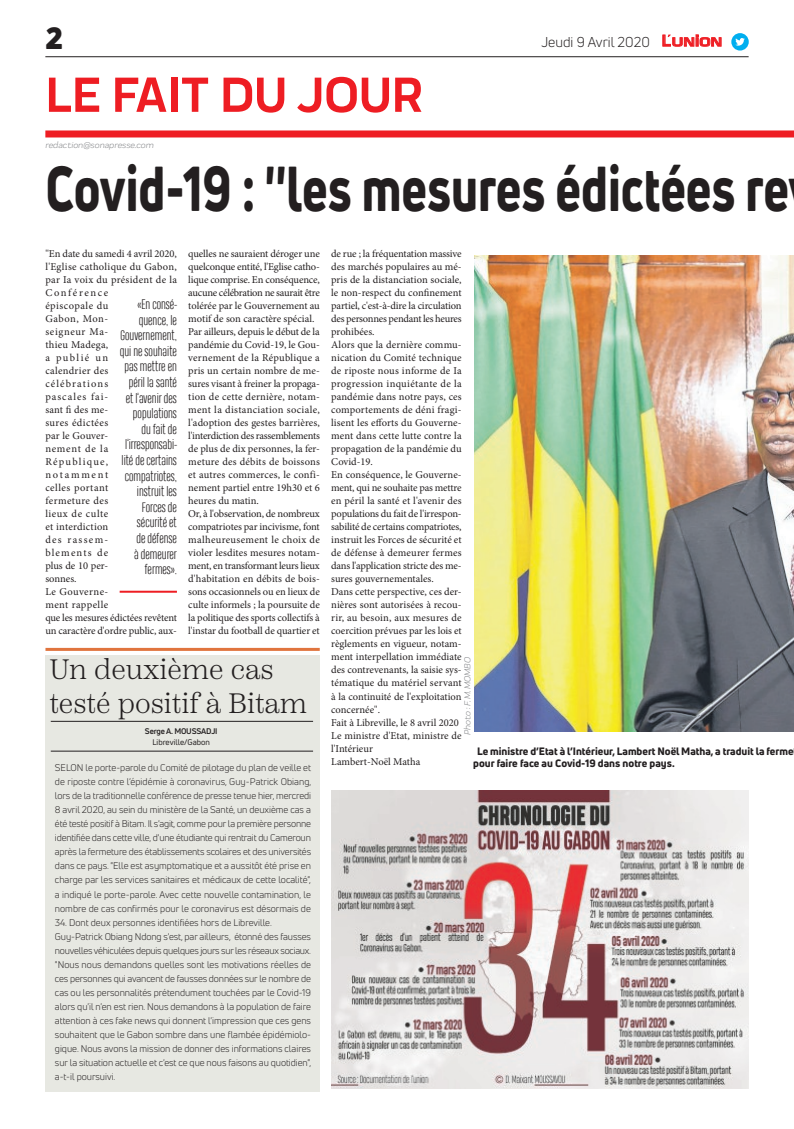
<style>
.page{position:relative;width:794px;height:1129px;background:#fff}
.page>*{position:absolute;margin:0;border:0;box-sizing:border-box;transform-origin:0 0}
.t1{font:800 62px "Uni Neue";color:#231f20;scale:.78 1}
.t2{font:700 51px "Praktika";color:#ee1d23}
.t3{font:900 30px "Uni Neue";color:#231f20}
.t4{font:300 28px/33.6px "Scotch Text";color:#231f20}
.t5{font:14px "Uni Neue";color:#231f20}
.t6{font:300 13px/15.6px "Heading Compressed Pro";color:#231f20;text-align:right}
.t7{font:10.5px/13px "Minion Pro";color:#231f20}
.t8{font:10.5px/13px "Minion Pro";letter-spacing:.03em;color:#231f20}
.t9{font:800 10.5px/12.6px "Uni Neue";color:#231f20}
.t10{font:9.5px/14px "Uni Neue";color:#231f20;text-align:justify}
.t11{font:italic 9px "Praktika";color:#818386}
.t12{font:700 8px "Uni Neue";letter-spacing:-.02em;color:#231f20}
.t13{font:8px "Uni Neue";color:#231f20}
.s1{font-family:"Eurostile";font-weight:600;font-size:14.9px;color:#ee1d23}
.s2{font-family:"Eurostile";font-weight:600;font-size:11.4px;color:#ee1d23}
</style>
<div class="page">
<hr style="left:45px;top:56px;width:703px;height:1px;background:#231f20">
<div style="left:45px;top:130px;width:749px;height:7px;background:#ee1d23"></div>
<img style="left:474px;top:255px;width:320px;height:476px">
<svg style="left:662px;top:34px;width:60px;height:13px"></svg>
<div style="left:731px;top:33px;width:17px;height:18px;background:#00aeef;border-radius:50%"></div>
<svg style="left:735px;top:38px;width:10px;height:8px"></svg>
<img style="left:331px;top:790px;width:417px;height:298px">
<hr style="left:120px;top:590px;width:57px;height:2px;background:#ee1d23">
<div style="left:45px;top:655px;width:275px;height:436px;background:#e7e8e2"></div>
<hr style="left:45px;top:647px;width:275px;height:3px;background:#e0743e">
<hr style="left:51px;top:750px;width:262px;height:1px;background:#231f20">
<hr style="left:51px;top:721px;width:262px;height:1px;background:#231f20">
<h3 class="t3" style="left:45px;top:17px;width:19px">2</h3>
<h2 class="t2" style="left:45px;top:54px;width:378px">LE FAIT DU JOUR</h2>
<p class="t11" style="left:45px;top:139px;width:110px">redaction@sonapresse.com</p>
<h3 class="t5" style="left:541px;top:33px;width:182px">Jeudi 9 Avril 2020 <span class="s1">L</span><span class="s2">UNION</span></h3>
<h1 class="t1" style="left:45px;top:147px;width:955px">Covid-19 : ''les mesures édictées re</h1>
<p class="t8" style="left:45px;top:247px;width:133px">''En date du samedi 4 avril 2020, l'Eglise catholique du Gabon, par Ia voix du président de la<br>Conférence<br>épiscopale du<br>Gabon, Mon-<br>seigneur Ma-<br>thieu Madega,<br>a publié un<br>calendrier des<br>célébrations<br>pascales fai-<br>sant fi des me-<br>sures édictées<br>par le Gouver-<br>nement de la<br>République,<br>notamment<br>celles portant<br>fermeture des<br>lieux de culte<br>et interdiction<br>des rassem-<br>blements de<br>plus de 10 per-<br>sonnes.<br>Le Gouverne-<br>ment rappelle<br>que les mesures édictées revêtent un caractère d'ordre public, aux-</p>
<p class="t7" style="left:188px;top:247px;width:133px">quelles ne sauraient déroger une quelconque entité, l'Eglise catho&shy;lique comprise. En conséquence, aucune célébration ne saurait être tolérée par le Gouvernement au motif de son caractère spécial.<br>Par ailleurs, depuis le début de la pandémie du Covid-19, le Gou&shy;vernement de la République a pris un certain nombre de me&shy;sures visant à freiner la propaga&shy;tion de cette dernière, notam&shy;ment la distanciation sociale, l'adoption des gestes barrières, l'interdiction des rassemblements de plus de dix personnes, la fer&shy;meture des débits de boissons et autres commerces, le confi&shy;nement partiel entre 19h30 et 6 heures du matin.<br>Or, à l'observation, de nombreux compatriotes par incivisme, font malheureusement le choix de violer lesdites mesures notam&shy;ment, en transformant leurs lieux d'habitation en débits de bois&shy;sons occasionnels ou en lieux de culte informels ; la poursuite de la politique des sports collectifs à l'instar du football de quartier et</p>
<p class="t7" style="left:331px;top:247px;width:132px">de rue ; la fréquentation massive des marchés populaires au mé&shy;pris de la distanciation sociale, le non-respect du confinement partiel, c'est-à-dire la circulation des personnes pendant les heures prohibées.<br>Alors que la dernière commu&shy;nication du Comité technique de riposte nous informe de Ia progression inquiétante de la pandémie dans notre pays, ces comportements de déni fragi&shy;lisent les efforts du Gouverne&shy;ment dans cette lutte contre la propagation de la pandémie du<br>Covid-19.<br>En conséquence, le Gouverne&shy;ment, qui ne souhaite pas mettre en péril la santé et l'avenir des populations du fait de l'irrespon&shy;sabilité de certains compatriotes, instruit les Forces de sécurité et de défense à demeurer fermes dans l'application stricte des me&shy;sures gouvernementales.<br>Dans cette perspective, ces der&shy;nières sont autorisées à recou&shy;rir, au besoin, aux mesures de coercition prévues par les lois et règlements en vigueur, notam&shy;ment interpellation immédiate des contrevenants, la saisie sys&shy;tématique du matériel servant à la continuité de l'exploitation concernée''.<br>Fait à Libreville, le 8 avril 2020<br>Le ministre d'Etat, ministre de l'Intérieur<br>Lambert-Noël Matha</p>
<p class="t6" style="left:120px;top:298px;width:59px">«En consé&shy;quence, le<br>Gouvernement, qui ne souhaite pas mettre en péril la santé et l’avenir des populations<br>du fait de l’irresponsabi&shy;lité de certains compatriotes, instruit les<br>Forces de sécurité et<br>de défense<br>à demeurer fermes».</p>
<p class="t11" style="left:461px;top:734px;width:79px;rotate:-90deg">Photo : F. M. MOMBO</p>
<h3 class="t4" style="left:49px;top:652px;width:259px">Un deuxième cas testé positif à Bitam</h3>
<p class="t12" style="left:145px;top:726px;width:74px">Serge A. MOUSSADJI</p>
<p class="t13" style="left:152px;top:736px;width:59px">Libreville/Gabon</p>
<p class="t9" style="left:473px;top:744px;width:322px;text-indent:4px">Le ministre d’Etat à l’Intérieur, Lambert Noël Matha, a traduit la ferme pour faire face au Covid-19 dans notre pays.</p>
<p class="t10" style="left:55px;top:760px;width:258px">SELON le porte-parole du Comité de pilotage du plan de veille et de riposte contre l’épidémie à coronavirus, Guy-Patrick Obiang, lors de la traditionnelle conférence de presse tenue hier, mercredi 8 avril 2020, au sein du ministère de la Santé, un deuxième cas a été testé positif à Bitam. Il s'agit, comme pour la première personne identifiée dans cette ville, d'une étudiante qui rentrait du Cameroun après la fermeture des établissements scolaires et des universités dans ce pays. "Elle est asymptomatique et a aussitôt été prise en charge par les services sanitaires et médicaux de cette localité", a indiqué le porte-parole. Avec cette nouvelle contamination, le nombre de cas confirmés pour le coronavirus est désormais de</p>
<p class="t10" style="left:55px;top:914px;width:258px;text-align:left">34. Dont deux personnes identifiées hors de Libreville.<br>Guy-Patrick Obiang Ndong s'est, par ailleurs, étonné des fausses nouvelles véhiculées depuis quelques jours sur les réseaux sociaux. "Nous nous demandons quelles sont les motivations réelles de ces personnes qui avancent de fausses données sur le nombre de cas ou les personnalités prétendument touchées par le Covid-19 alors qu'il n'en est rien. Nous demandons à la population de faire attention à ces fake news qui donnent l'impression que ces gens souhaitent que le Gabon sombre dans une flambée épidémiolo&shy;gique. Nous avons la mission de donner des informations claires sur la situation actuelle et c'est ce que nous faisons au quotidien", a-t-il poursuivi.</p>
</div>
